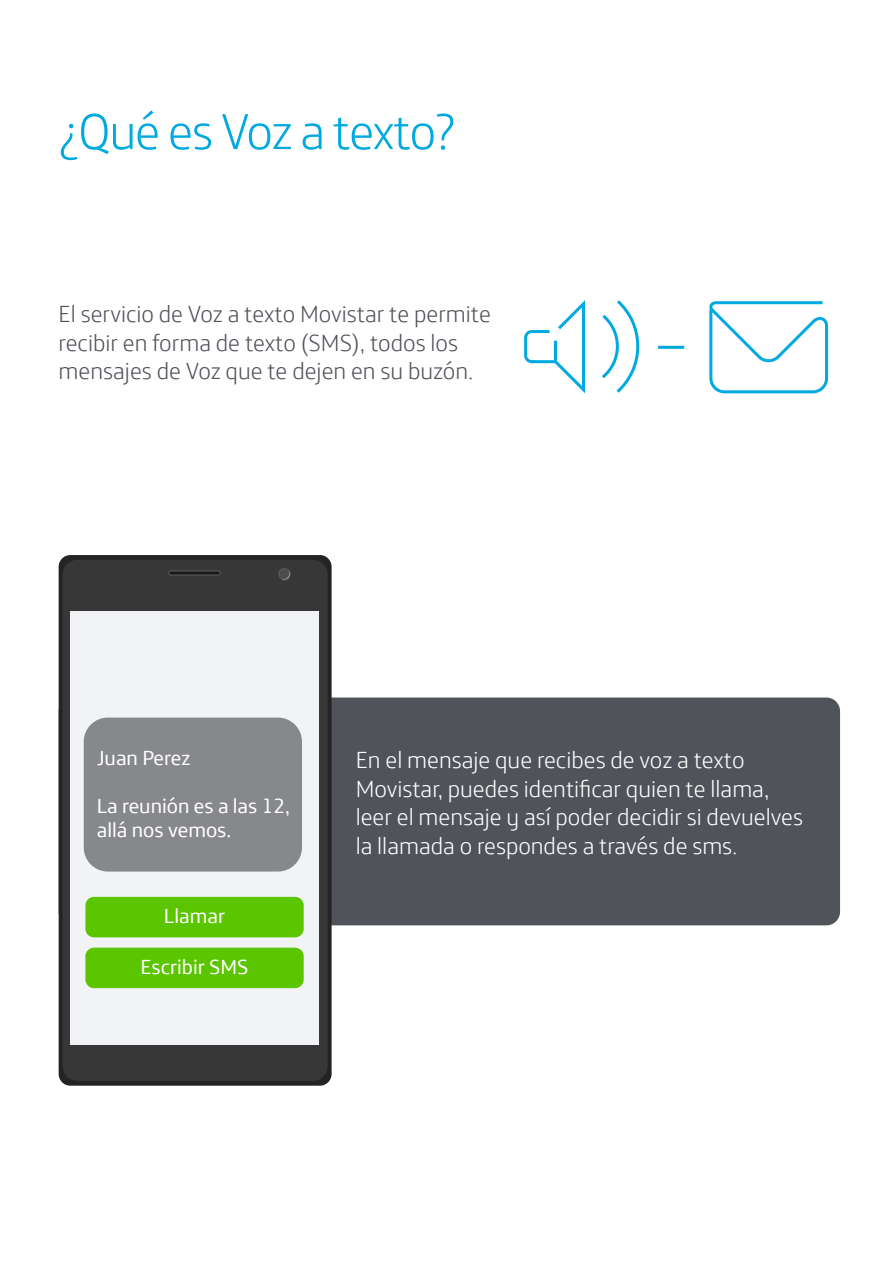
<style>
.page{position:relative;width:893px;height:1263px;background:#fff}
.page>*{position:absolute;margin:0;border:0;box-sizing:border-box;transform-origin:0 0}
.t1{font:300 51px "Telefonica";letter-spacing:-.025em;color:#00a9e0}
.t2{font:300 24px/28.8px "Telefonica";color:#fff}
.t3{font:300 24px/28.8px "Telefonica";color:#50535a}
.t4{font:21px/24px "Telefonica";color:#fff}
</style>
<div class="page">
<svg style="left:709px;top:301px;width:120px;height:93px"></svg>
<svg style="left:524px;top:300px;width:116px;height:93px"></svg>
<div style="left:59px;top:697px;width:781px;height:228px;background:#50535a;border-radius:14px"></div>
<div style="left:59px;top:555px;width:273px;height:531px;background:#242424;border-radius:12px"></div>
<div style="left:63px;top:560px;width:265px;height:521px;background:#373737;border-radius:15px"></div>
<div style="left:168px;top:570px;width:53px;height:6px;border:2px solid #4d4d4d;border-radius:2px"></div>
<svg style="left:278px;top:568px;width:13px;height:13px"></svg>
<div style="left:70px;top:611px;width:249px;height:433px;background:#f2f3f7"></div>
<svg style="left:279px;top:568px;width:11px;height:11px"></svg>
<div style="left:84px;top:717px;width:218px;height:154px;background:#86888c;border-radius:24px"></div>
<div style="left:85px;top:897px;width:219px;height:40px;background:#5bc500;border-radius:9px"></div>
<div style="left:85px;top:948px;width:219px;height:40px;background:#5bc500;border-radius:9px"></div>
<hr style="left:658px;top:346px;width:26px;height:3px;background:#00a9e0">
<h1 class="t1" style="left:59px;top:86px;width:398px">¿Qué es Voz a texto?</h1>
<p class="t3" style="left:59px;top:296px;width:434px">El servicio de Voz a texto Movistar te permite recibir en forma de texto (SMS), todos los mensajes de Voz que te dejen en su buzón.</p>
<p class="t4" style="left:97px;top:744px;width:95px">Juan Perez</p>
<p class="t4" style="left:97px;top:792px;width:194px">La reunión es a las 12, allá nos vemos.</p>
<p class="t4" style="left:164px;top:901px;width:63px">Llamar</p>
<p class="t4" style="left:140px;top:952px;width:110px">Escribir SMS</p>
<p class="t2" style="left:356px;top:741px;width:449px">En el mensaje que recibes de voz a texto Movistar, puedes identificar quien te llama, leer el mensaje y así poder decidir si devuelves la llamada o respondes a través de sms.</p>
</div>
